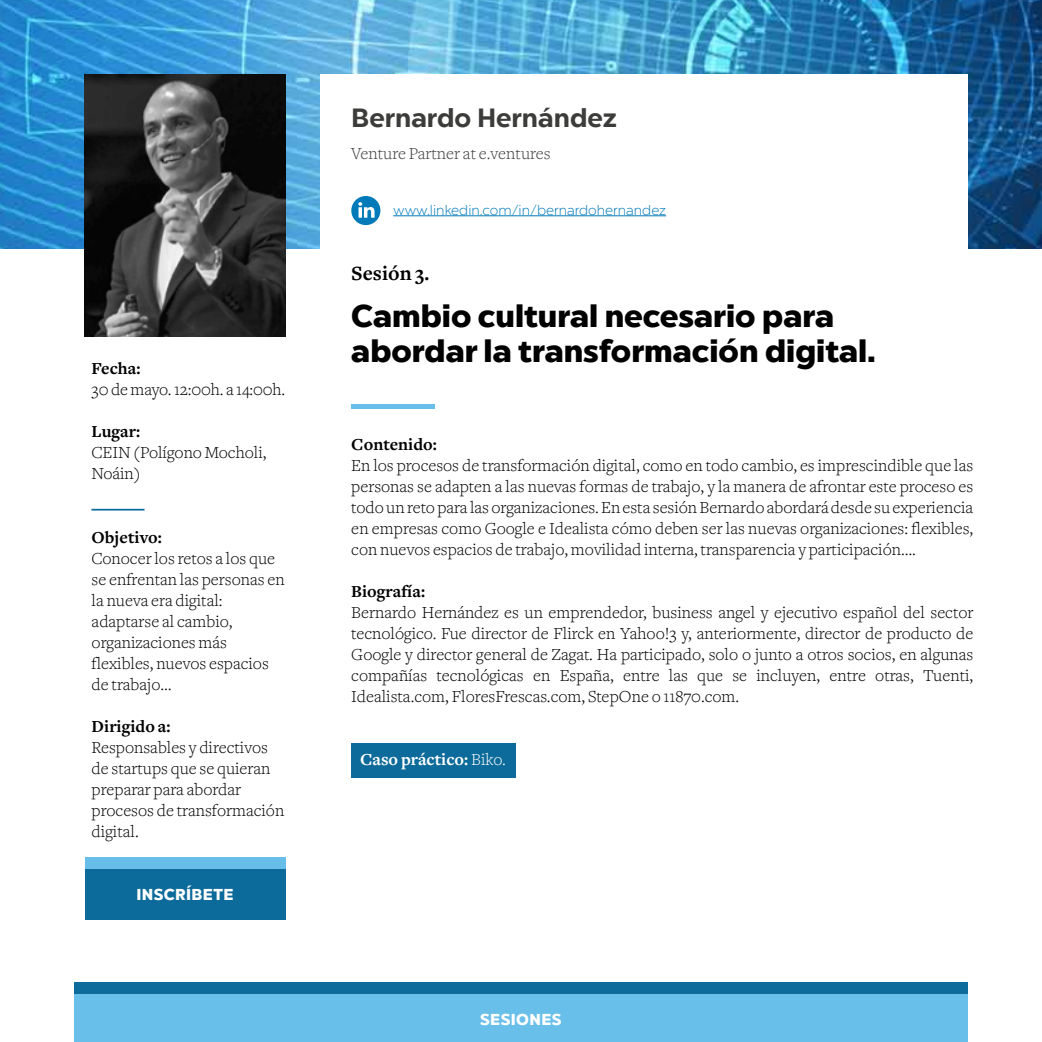
<style>
.page{position:relative;width:1042px;height:1042px;background:#fff}
.page>*{position:absolute;margin:0;border:0;box-sizing:border-box;transform-origin:0 0}
.t1{font:900 31.5px/35px "Chronica Pro";color:#000}
.t2{font:700 26.25px "Chronica Pro";color:#3c3c3b}
.t3{font:700 21px "Freight Text";color:#000}
.t4{font:300 17.5px/21px "Freight Text";color:#000}
.t5{font:700 17.5px "Freight Text";color:#000}
.t6{font:300 17.5px "Freight Text";color:#3c3c3b}
.t7{font:700 17.5px "Freight Text";color:#fff}
.t8{font:900 15.75px "Chronica Pro";letter-spacing:.025em;color:#fff}
.t9{font:300 14px "Chronica Pro";color:#007ab9}
.s1{font-weight:300}
</style>
<div class="page">
<div style="left:351px;top:743px;width:165px;height:35px;background:#0c6b9a"></div>
<img style="left:0;top:0;width:1042px;height:249px">
<div style="left:320px;top:74px;width:647px;height:182px;background:#fff"></div>
<div style="left:74px;top:990px;width:893px;height:52px;background:#68bfea"></div>
<div style="left:74px;top:982px;width:893px;height:12px;background:#0d6c9b"></div>
<hr style="left:351px;top:404px;width:84px;height:4px;background:#68bfea">
<hr style="left:91px;top:509px;width:53px;height:1px;background:#0d6c9b">
<svg style="left:351px;top:196px;width:29px;height:29px"></svg>
<hr style="left:393px;top:215px;width:273px;height:1px;background:#007ab9">
<img style="left:85px;top:74px;width:200px;height:263px">
<div style="left:85px;top:868px;width:200px;height:52px;background:#0c6b9a"></div>
<div style="left:85px;top:857px;width:200px;height:12px;background:#67bee9"></div>
<p class="t5" style="left:92px;top:359px;width:50px">Fecha:</p>
<p class="t4" style="left:92px;top:379px;width:195px">30 de mayo. 12:00h. a 14:00h.</p>
<p class="t5" style="left:92px;top:422px;width:50px">Lugar:</p>
<p class="t4" style="left:92px;top:442px;width:176px">CEIN (Polígono Mocholi,<br>Noáin)</p>
<p class="t5" style="left:92px;top:527px;width:72px">Objetivo:</p>
<p class="t4" style="left:92px;top:547px;width:195px">Conocer los retos a los que se enfrentan las personas en la nueva era digital: adaptarse al cambio, organizaciones más flexibles, nuevos espacios de trabajo…</p>
<p class="t5" style="left:92px;top:716px;width:80px">Dirigido a:</p>
<p class="t4" style="left:92px;top:736px;width:194px">Responsables y directivos de startups que se quieran preparar para abordar procesos de transformación digital.</p>
<p class="t8" style="left:136px;top:884px;width:99px">INSCRÍBETE</p>
<h2 class="t2" style="left:351px;top:102px;width:267px">Bernardo Hernández</h2>
<p class="t6" style="left:351px;top:143px;width:201px">Venture Partner at e.ventures</p>
<p class="t9" style="left:393px;top:202px;width:274px">www.linkedin.com/in/bernardohernandez</p>
<p class="t3" style="left:351px;top:261px;width:79px">Sesión 3.</p>
<h1 class="t1" style="left:351px;top:299px;width:526px">Cambio cultural necesario para abordar la transformación digital.</h1>
<p class="t5" style="left:351px;top:435px;width:87px">Contenido:</p>
<p class="t4" style="left:351px;top:455px;width:623px;text-align:justify">En los procesos de transformación digital, como en todo cambio, es imprescindible que las personas se adapten a las nuevas formas de trabajo, y la manera de afrontar este proceso es todo un reto para las organizaciones. En esta sesión Bernardo abordará desde su experiencia en empresas como Google e Idealista cómo deben ser las nuevas organizaciones: flexibles, con nuevos espacios de trabajo, movilidad interna, transparencia y participación….</p>
<p class="t5" style="left:351px;top:582px;width:75px">Biografía:</p>
<p class="t4" style="left:351px;top:602px;width:623px;text-align:justify">Bernardo Hernández es un emprendedor, business angel y ejecutivo español del sector tecnológico. Fue director de Flirck en Yahoo!3 y, anteriormente, director de producto de Google y director general de Zagat. Ha participado, solo o junto a otros socios, en algunas compañías tecnológicas en España, entre las que se incluyen, entre otras, Tuenti, Idealista.com, FloresFrescas.com, StepOne o 11870.com.</p>
<p class="t7" style="left:360px;top:750px;width:147px">Caso práctico: <span class="s1">Biko.</span></p>
<p class="t8" style="left:480px;top:1009px;width:83px">SESIONES</p>
</div>
